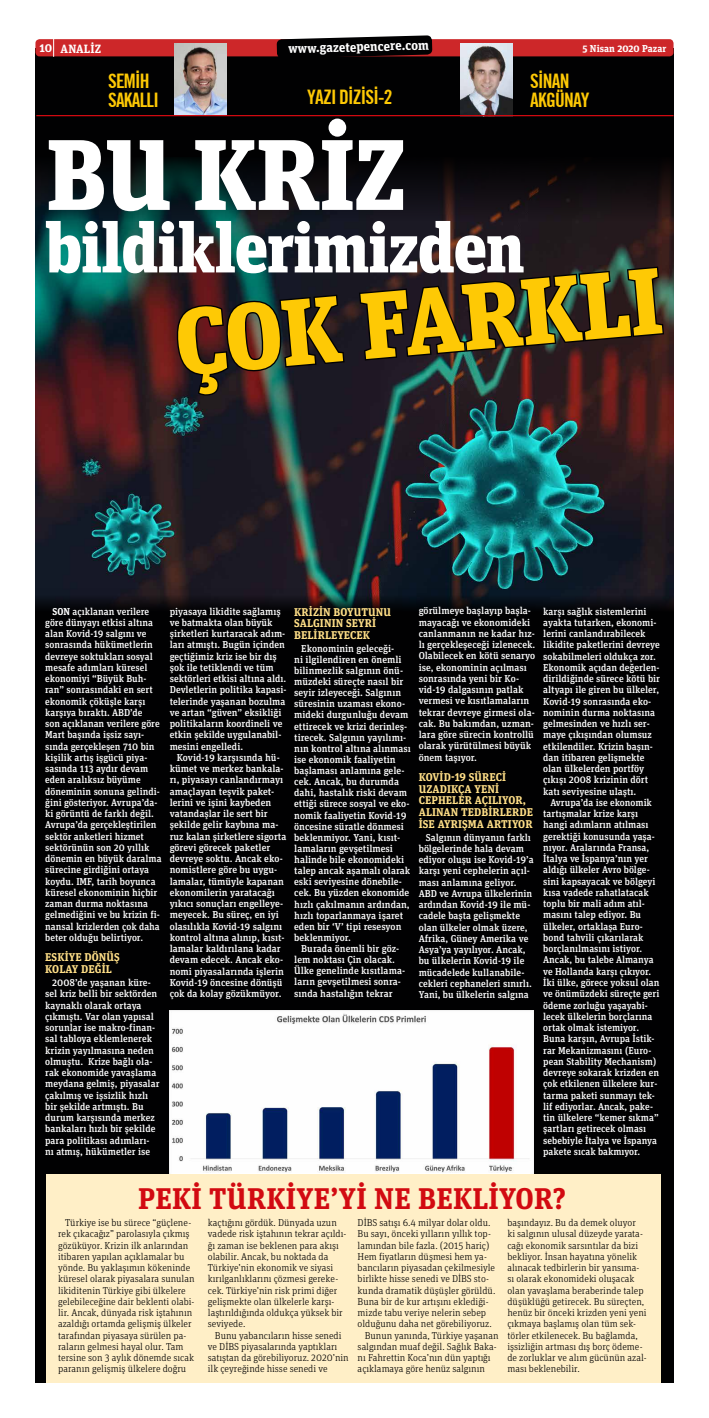
<style>
.page{position:relative;width:709px;height:1418px;background:#fff}
.page>*{position:absolute;margin:0;border:0;box-sizing:border-box;transform-origin:0 0}
.t1{font:900 100px "Unit Slab Pro";letter-spacing:-.01em;color:#fff}
.t2{font:900 93.75px "Unit Slab Pro";color:#fec905}
.t3{font:900 70px "Unit Slab Pro";letter-spacing:-.02em;color:#fff}
.t4{font:700 29.88px "Unit Slab Pro";letter-spacing:.01em;color:#d20a11}
.t5{font:700 19.56px/19.4px "Trade Gothic Cond";letter-spacing:-.04em;color:#fec905}
.t6{font:700 13.25px "Unit Slab Pro";color:#fff}
.t7{font:700 12px "Unit Slab Pro";letter-spacing:.01em;color:#fff}
.t8{font:700 11.25px/11.6px "Unit Slab Pro";letter-spacing:.01em;color:#ffdf87}
.t9{font:500 10px/11.2px "Unit Slab Pro";color:#fff}
.t10{font:300 10px/11.2px "Unit Slab Pro";color:#000}
.t11{font:700 10px "Unit Slab Pro";color:#fff}
.s1{font-weight:700}
</style>
<div class="page">
<div style="left:35px;top:48px;width:638px;height:1334px;background:#010102"></div>
<img style="left:35px;top:160px;width:638px;height:428px">
<div style="left:35px;top:39px;width:638px;height:17px;background:#cd2729;border-radius:4px"></div>
<svg style="left:277px;top:35px;width:155px;height:22px;background:#211d1e"></svg>
<svg style="left:53px;top:39px;width:1px;height:18px"></svg>
<img style="left:174px;top:44px;width:52px;height:71px">
<img style="left:461px;top:44px;width:52px;height:71px">
<hr style="left:36px;top:115px;width:637px;height:1px;background:#d20a11">
<svg style="left:35px;top:588px;width:638px;height:23px"></svg>
<img style="left:170px;top:1010px;width:363px;height:164px">
<div style="left:46px;top:1174px;width:614px;height:208px;background:#ffefc7"></div>
<svg style="left:177px;top:293px;width:169px;height:104px;background:#262024"></svg>
<svg style="left:357px;top:265px;width:308px;height:97px"></svg>
<p class="t7" style="left:39px;top:40px;width:63px">10 ANALIZ</p>
<h3 class="t6" style="left:288px;top:39px;width:142px;rotate:-2deg">www.gazetepencere.com</h3>
<p class="t11" style="left:582px;top:42px;width:85px">5 Nisan 2020 Pazar</p>
<h3 class="t5" style="left:108px;top:71px;width:52px">SEMIH<br>SAKALLI</h3>
<h3 class="t5" style="left:530px;top:71px;width:41px">SINAN</h3>
<h3 class="t5" style="left:307px;top:87px;width:87px">YAZI DIZISI-2</h3>
<h3 class="t5" style="left:530px;top:90px;width:61px">AKGÜNAY</h3>
<h1 class="t1" style="left:46px;top:99px;width:361px">BU KRİZ</h1>
<h3 class="t3" style="left:46px;top:195px;width:480px">bildiklerimizden</h3>
<h2 class="t2" style="left:169px;top:272px;width:489px;rotate:-5deg">ÇOK FARKLI</h2>
<p class="t8" style="left:294px;top:605px;width:98px">KRİZİN BOYUTUNU<br>SALGININ SEYRİ<br>BELİRLEYECEK</p>
<p class="t9" style="left:294px;top:642px;width:118px;text-indent:7px">Ekonominin geleceği-<br>ni ilgilendiren en önemli bilinmezlik salgının önü&shy;müzdeki süreçte nasıl bir seyir izleyeceği. Salgının süresinin uzaması ekono&shy;mideki durgunluğu devam ettirecek ve krizi derinleş&shy;tirecek. Salgının yayılımı&shy;nın kontrol altına alınması ise ekonomik faaliyetin başlaması anlamına gele&shy;cek. Ancak, bu durumda dahi, hastalık riski devam ettiği sürece sosyal ve eko&shy;nomik faaliyetin Kovid-19 öncesine süratle dönmesi beklenmiyor. Yani, kısıt&shy;lamaların gevşetilmesi halinde bile ekonomideki talep ancak aşamalı olarak eski seviyesine dönebile&shy;cek. Bu yüzden ekonomide hızlı çakılmanın ardından, hızlı toparlanmaya işaret eden bir ‘V’ tipi resesyon beklenmiyor.</p>
<p class="t9" style="left:294px;top:942px;width:112px;text-indent:7px">Burada önemli bir göz&shy;lem noktası Çin olacak.<br>Ülke genelinde kısıtlama&shy;ların gevşetilmesi sonra&shy;sında hastalığın tekrar</p>
<p class="t9" style="left:419px;top:605px;width:118px">görülmeye başlayıp başla&shy;mayacağı ve ekonomideki canlanmanın ne kadar hız&shy;lı gerçekleşeceği izlenecek.<br>Olabilecek en kötü senaryo ise, ekonominin açılması sonrasında yeni bir Ko&shy;vid-19 dalgasının patlak vermesi ve kısıtlamaların tekrar devreye girmesi ola&shy;cak. Bu bakımdan, uzman&shy;lara göre sürecin kontrollü olarak yürütülmesi büyük önem taşıyor.</p>
<p class="t8" style="left:419px;top:771px;width:116px">KOVİD-19 SÜRECİ<br>UZADIKÇA YENİ<br>CEPHELER AÇILIYOR,<br>ALINAN TEDBİRLERDE<br>İSE AYRIŞMA ARTIYOR</p>
<p class="t9" style="left:419px;top:831px;width:116px;text-indent:7px">Salgının dünyanın farklı bölgelerinde hala devam ediyor oluşu ise Kovid-19’a karşı yeni cephelerin açıl&shy;ması anlamına geliyor.<br>ABD ve Avrupa ülkelerinin ardından Kovid-19 ile mü&shy;cadele başta gelişmekte olan ülkeler olmak üzere,<br>Afrika, Güney Amerika ve<br>Asya’ya yayılıyor. Ancak, bu ülkelerin Kovid-19 ile mücadelede kullanabile&shy;cekleri cephaneleri sınırlı.<br>Yani, bu ülkelerin salgına</p>
<p class="t9" style="left:543px;top:605px;width:118px">karşı sağlık sistemlerini ayakta tutarken, ekonomi&shy;lerini canlandırabilecek likidite paketlerini devreye sokabilmeleri oldukça zor.<br>Ekonomik açıdan değerlen&shy;dirildiğinde sürece kötü bir altyapı ile giren bu ülkeler,<br>Kovid-19 sonrasında eko&shy;nominin durma noktasına gelmesinden ve hızlı ser&shy;maye çıkışından olumsuz etkilendiler. Krizin başın&shy;dan itibaren gelişmekte olan ülkelerden portföy çıkışı 2008 krizinin dört katı seviyesine ulaştı.</p>
<p class="t9" style="left:543px;top:796px;width:118px;text-indent:7px">Avrupa’da ise ekonomik tartışmalar krize karşı hangi adımların atılması gerektiği konusunda yaşa&shy;nıyor. Aralarında Fransa,<br>İtalya ve İspanya’nın yer aldığı ülkeler Avro bölge&shy;sini kapsayacak ve bölgeyi kısa vadede rahatlatacak toplu bir mali adım atıl&shy;masını talep ediyor. Bu ülkeler, ortaklaşa Euro&shy;bond tahvili çıkarılarak borçlanılmasını istiyor.<br>Ancak, bu talebe Almanya ve Hollanda karşı çıkıyor.<br>İki ülke, görece yoksul olan ve önümüzdeki süreçte geri ödeme zorluğu yaşayabi&shy;lecek ülkelerin borçlarına ortak olmak istemiyor.<br>Buna karşın, Avrupa İstik&shy;rar Mekanizmasını (Euro&shy;pean Stability Mechanism) devreye sokarak krizden en çok etkilenen ülkelere kur&shy;tarma paketi sunmayı tek&shy;lif ediyorlar. Ancak, pake&shy;tin ülkelere “kemer sıkma” şartları getirecek olması sebebiyle İtalya ve İspanya pakete sıcak bakmıyor.</p>
<h3 class="t4" style="left:138px;top:1176px;width:429px">PEKİ TÜRKİYE’Yİ NE BEKLİYOR?</h3>
<p class="t10" style="left:58px;top:1216px;width:138px;text-indent:7px">Türkiye ise bu sürece “güçlene&shy;rek çıkacağız” parolasıyla çıkmış gözüküyor. Krizin ilk anlarından itibaren yapılan açıklamalar bu yönde. Bu yaklaşımın kökeninde küresel olarak piyasalara sunulan likiditenin Türkiye gibi ülkelere gelebileceğine dair beklenti olabi&shy;lir. Ancak, dünyada risk iştahının azaldığı ortamda gelişmiş ülkeler tarafından piyasaya sürülen pa&shy;raların gelmesi hayal olur. Tam tersine son 3 aylık dönemde sıcak paranın gelişmiş ülkelere doğru</p>
<p class="t10" style="left:208px;top:1216px;width:140px">kaçtığını gördük. Dünyada uzun vadede risk iştahının tekrar açıldı&shy;ğı zaman ise beklenen para akışı olabilir. Ancak, bu noktada da<br>Türkiye’nin ekonomik ve siyasi kırılganlıklarını çözmesi gereke&shy;cek. Türkiye’nin risk primi diğer gelişmekte olan ülkelerle karşı&shy;laştırıldığında oldukça yüksek bir seviyede.</p>
<p class="t9" style="left:170px;top:605px;width:118px">piyasaya likidite sağlamış ve batmakta olan büyük şirketleri kurtaracak adım&shy;ları atmıştı. Bugün içinden geçtiğimiz kriz ise bir dış şok ile tetiklendi ve tüm sektörleri etkisi altına aldı.<br>Devletlerin politika kapasi&shy;telerinde yaşanan bozulma ve artan “güven” eksikliği politikaların koordineli ve etkin şekilde uygulanabil&shy;mesini engelledi.</p>
<p class="t9" style="left:170px;top:751px;width:118px;text-indent:7px">Kovid-19 karşısında hü&shy;kümet ve merkez bankala&shy;rı, piyasayı canlandırmayı amaçlayan teşvik paket&shy;lerini ve işini kaybeden vatandaşlar ile sert bir şekilde gelir kaybına ma&shy;ruz kalan şirketlere sigorta görevi görecek paketler devreye soktu. Ancak eko&shy;nomistlere göre bu uygu&shy;lamalar, tümüyle kapanan ekonomilerin yaratacağı yıkıcı sonuçları engelleye&shy;meyecek. Bu süreç, en iyi olasılıkla Kovid-19 salgını kontrol altına alınıp, kısıt&shy;lamalar kaldırılana kadar devam edecek. Ancak eko&shy;nomi piyasalarında işlerin<br>Kovid-19 öncesine dönüşü çok da kolay gözükmüyor.</p>
<p class="t9" style="left:45px;top:605px;width:118px;text-indent:7px"><span class="s1">SON</span> açıklanan verilere göre dünyayı etkisi altına alan Kovid-19 salgını ve sonrasında hükümetlerin devreye soktukları sosyal mesafe adımları küresel ekonomiyi “Büyük Buh&shy;ran” sonrasındaki en sert ekonomik çöküşle karşı karşıya bıraktı. ABD’de<br>son açıklanan verilere göre<br>Mart başında işsiz sayı&shy;sında gerçekleşen 710 bin kişilik artış işgücü piya&shy;sasında 113 aydır devam eden aralıksız büyüme döneminin sonuna gelindi&shy;ğini gösteriyor. Avrupa’da&shy;ki görüntü de farklı değil.<br>Avrupa’da gerçekleştirilen sektör anketleri hizmet sektörünün son 20 yıllık dönemin en büyük daralma sürecine girdiğini ortaya koydu. IMF, tarih boyunca küresel ekonominin hiçbir zaman durma noktasına gelmediğini ve bu krizin fi&shy;nansal krizlerden çok daha beter olduğu belirtiyor.</p>
<p class="t8" style="left:45px;top:951px;width:76px">ESKİYE DÖNÜŞ<br>KOLAY DEĞİL</p>
<p class="t9" style="left:45px;top:976px;width:116px;text-indent:7px">2008’de yaşanan küre&shy;sel kriz belli bir sektörden kaynaklı olarak ortaya çıkmıştı. Var olan yapısal sorunlar ise makro-finan&shy;sal tabloya eklemlenerek krizin yayılmasına neden olmuştu. Krize bağlı ola&shy;rak ekonomide yavaşlama meydana gelmiş, piyasalar çakılmış ve işsizlik hızlı bir şekilde artmıştı. Bu durum karşısında merkez bankaları hızlı bir şekilde para politikası adımları&shy;nı atmış, hükümetler ise</p>
<p class="t10" style="left:357px;top:1216px;width:134px">DİBS satışı 6.4 milyar dolar oldu.</p>
<p class="t10" style="left:357px;top:1227px;width:135px">Bu sayı, önceki yılların yıllık top-</p>
<p class="t10" style="left:357px;top:1239px;width:133px">lamından bile fazla. (2015 hariç)</p>
<p class="t10" style="left:357px;top:1250px;width:131px">Hem fiyatların düşmesi hem ya-</p>
<p class="t10" style="left:357px;top:1261px;width:139px">bancıların piyasadan çekilmesiyle</p>
<p class="t10" style="left:357px;top:1272px;width:133px">birlikte hisse senedi ve DİBS sto-</p>
<p class="t10" style="left:357px;top:1284px;width:139px">kunda dramatik düşüşler görüldü.</p>
<p class="t10" style="left:357px;top:1295px;width:132px">Buna bir de kur artışını eklediği-</p>
<p class="t10" style="left:357px;top:1306px;width:130px">mizde tabu veriye nelerin sebep</p>
<p class="t10" style="left:357px;top:1317px;width:135px">olduğunu daha net görebiliyoruz.</p>
<p class="t10" style="left:365px;top:1329px;width:135px">Bunun yanında, Türkiye yaşanan</p>
<p class="t10" style="left:357px;top:1340px;width:140px">salgından muaf değil. Sağlık Baka-</p>
<p class="t10" style="left:357px;top:1351px;width:134px">nı Fahrettin Koca’nın dün yaptığı</p>
<p class="t10" style="left:357px;top:1362px;width:129px">açıklamaya göre henüz salgının</p>
<p class="t10" style="left:507px;top:1216px;width:141px">başındayız. Bu da demek oluyor<br>ki salgının ulusal düzeyde yarata&shy;cağı ekonomik sarsıntılar da bizi bekliyor. İnsan hayatına yönelik alınacak tedbirlerin bir yansıma&shy;sı olarak ekonomideki oluşacak olan yavaşlama beraberinde talep düşüklüğü getirecek. Bu süreçten, henüz bir önceki krizden yeni yeni çıkmaya başlamış olan tüm sek&shy;törler etkilenecek. Bu bağlamda, işsizliğin artması dış borç ödeme&shy;de zorluklar ve alım gücünün azal&shy;ması beklenebilir.</p>
<p class="t10" style="left:208px;top:1329px;width:142px;text-indent:7px">Bunu yabancıların hisse senedi ve DİBS piyasalarında yaptıkları satıştan da görebiliyoruz. 2020’nin ilk çeyreğinde hisse senedi ve</p>
</div>
